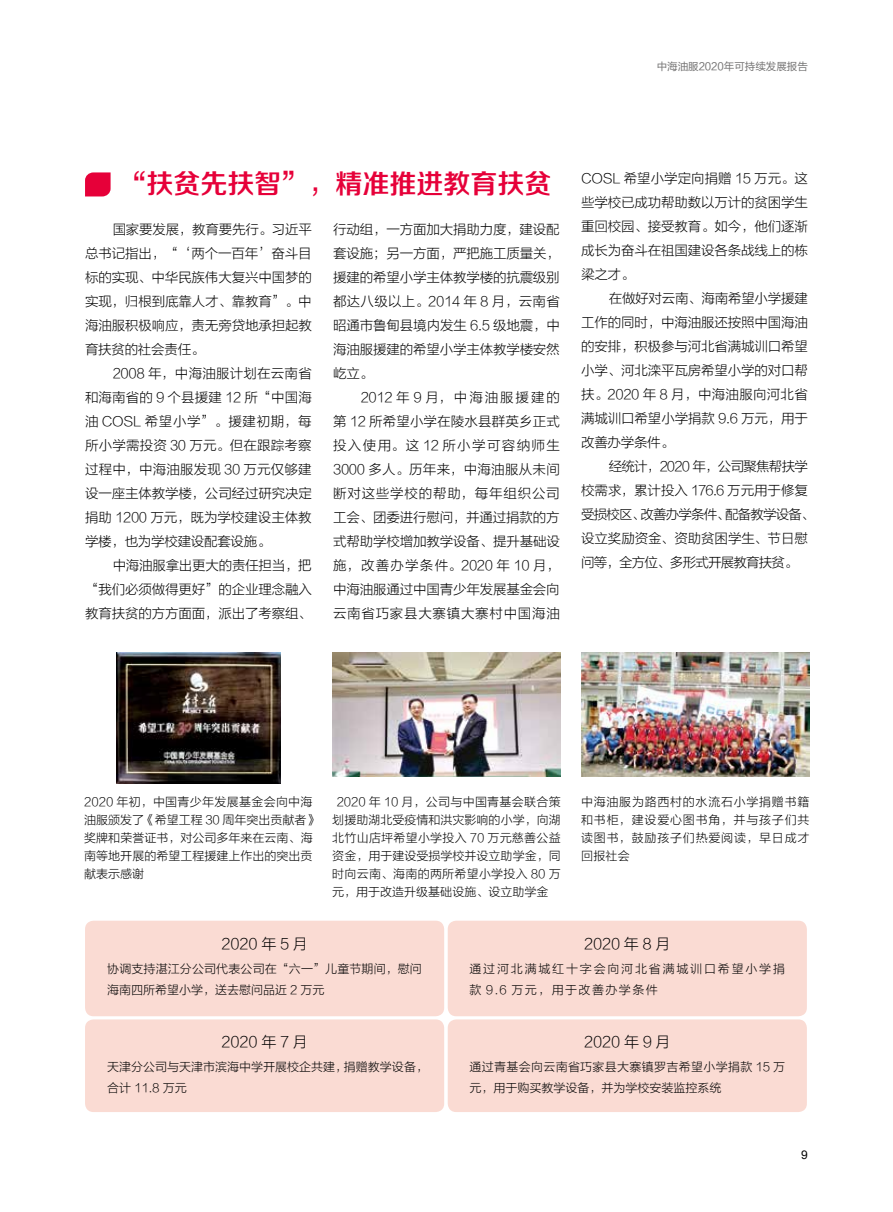
<style>
.page{position:relative;width:893px;height:1212px;background:#fff}
.page>*{position:absolute;margin:0;border:0;box-sizing:border-box;transform-origin:0 0}
.t1{font:27px "FZZZHONGJW GB1 0";color:#e60039}
.t2{font:15px "FZLTKHK GBK1 0";color:#000}
.t3{font:13.5px/24px "FZLTKHK GBK1 0";letter-spacing:-.01em;color:#000;text-align:justify}
.t4{font:13.5px/24px "FZLTKHK GBK1 0";letter-spacing:-.055em;color:#000}
.t5{font:12px/18px "FZLTKHK GBK1 0";letter-spacing:.01em;color:#000}
.t6{font:12px/21px "FZLTKHK GBK1 0";letter-spacing:.15em;color:#000}
.t7{font:12px "Arial";color:#000}
.t8{font:10.5px "FZLTHK GBK1 0";color:#727171}
</style>
<div class="page">
<svg style="left:85px;top:172px;width:26px;height:24px"></svg>
<img style="left:116px;top:653px;width:165px;height:130px">
<img style="left:332px;top:653px;width:229px;height:123px">
<img style="left:581px;top:653px;width:228px;height:123px">
<div style="left:85px;top:1019px;width:359px;height:93px;background:#fadbd3;border-radius:9px"></div>
<div style="left:448px;top:1019px;width:359px;height:93px;background:#fadbd3;border-radius:9px"></div>
<div style="left:85px;top:921px;width:359px;height:95px;background:#fadbd3;border-radius:9px"></div>
<div style="left:448px;top:921px;width:359px;height:95px;background:#fadbd3;border-radius:9px"></div>
<p class="t8" style="left:657px;top:60px;width:153px">中海油服2020年可持续发展报告</p>
<h1 class="t1" style="left:119px;top:168px;width:433px">“扶贫先扶智”，精准推进教育扶贫</h1>
<p class="t3" style="left:85px;top:217px;width:228px;text-indent:28px">国家要发展，教育要先行。习近平总书记指出，“‘两个一百年’奋斗目标的实现、中华民族伟大复兴中国梦的实现，归根到底靠人才、靠教育”。中海油服积极响应，责无旁贷地承担起教育扶贫的社会责任。</p>
<p class="t3" style="left:85px;top:361px;width:228px;text-indent:28px">2008 年，中海油服计划在云南省和海南省的 9 个县援建 12 所“中国海油 COSL 希望小学”。援建初期，每所小学需投资 30 万元。但在跟踪考察过程中，中海油服发现 30 万元仅够建设一座主体教学楼，公司经过研究决定捐助 1200 万元，既为学校建设主体教学楼，也为学校建设配套设施。</p>
<p class="t3" style="left:85px;top:553px;width:228px;text-indent:28px">中海油服拿出更大的责任担当，把“我们必须做得更好”的企业理念融入教育扶贫的方方面面，派出了考察组、</p>
<p class="t3" style="left:333px;top:217px;width:228px">行动组，一方面加大捐助力度，建设配套设施；另一方面，严把施工质量关，援建的希望小学主体教学楼的抗震级别都达八级以上。2014 年 8 月，云南省昭通市鲁甸县境内发生 6.5 级地震，中海油服援建的希望小学主体教学楼安然屹立。</p>
<p class="t3" style="left:333px;top:385px;width:228px;text-indent:28px">2012 年 9 月，中海油服援建的第 12 所希望小学在陵水县群英乡正式投入使用。这 12 所小学可容纳师生3000 多人。历年来，中海油服从未间断对这些学校的帮助，每年组织公司工会、团委进行慰问，并通过捐款的方式帮助学校增加教学设备、提升基础设施，改善办学条件。2020 年 10 月，中海油服通过中国青少年发展基金会向云南省巧家县大寨镇大寨村中国海油</p>
<p class="t3" style="left:581px;top:166px;width:228px">COSL 希望小学定向捐赠 15 万元。这些学校已成功帮助数以万计的贫困学生重回校园、接受教育。如今，他们逐渐成长为奋斗在祖国建设各条战线上的栋梁之才。</p>
<p class="t3" style="left:581px;top:286px;width:228px;text-indent:28px">在做好对云南、海南希望小学援建工作的同时，中海油服还按照中国海油的安排，积极参与河北省满城训口希望小学、河北滦平瓦房希望小学的对口帮扶。2020 年 8 月，中海油服向河北省满城训口希望小学捐款 9.6 万元，用于改善办学条件。</p>
<p class="t4" style="left:581px;top:454px;width:235px;text-indent:28px">经统计，2020 年，公司聚焦帮扶学校需求，累计投入 176.6 万元用于修复受损校区、改善办学条件、配备教学设备、设立奖励资金、资助贫困学生、节日慰问等，全方位、多形式开展教育扶贫。</p>
<p class="t5" style="left:84px;top:793px;width:236px">2020 年初，中国青少年发展基金会向中海油服颁发了《希望工程 30 周年突出贡献者》奖牌和荣誉证书，对公司多年来在云南、海南等地开展的希望工程援建上作出的突出贡献表示感谢</p>
<p class="t5" style="left:332px;top:793px;width:230px;text-align:justify;text-indent:4px">2020 年 10 月，公司与中国青基会联合策划援助湖北受疫情和洪灾影响的小学，向湖北竹山店坪希望小学投入 70 万元慈善公益资金，用于建设受损学校并设立助学金，同时向云南、海南的两所希望小学投入 80 万元，用于改造升级基础设施、设立助学金</p>
<p class="t5" style="left:581px;top:793px;width:230px;text-align:justify">中海油服为路西村的水流石小学捐赠书籍和书柜，建设爱心图书角，并与孩子们共读图书，鼓励孩子们热爱阅读，早日成才回报社会</p>
<p class="t2" style="left:221px;top:935px;width:88px">2020 年 5 月</p>
<p class="t2" style="left:584px;top:935px;width:88px">2020 年 8 月</p>
<p class="t5" style="left:107px;top:959px;width:316px;line-height:21px">协调支持湛江分公司代表公司在“六一”儿童节期间，慰问海南四所希望小学，送去慰问品近 2 万元</p>
<p class="t6" style="left:469px;top:959px;width:317px">通过河北满城红十字会向河北省满城训口希望小学捐款 9.6 万元，用于改善办学条件</p>
<p class="t2" style="left:221px;top:1034px;width:88px">2020 年 7 月</p>
<p class="t2" style="left:584px;top:1034px;width:88px">2020 年 9 月</p>
<p class="t5" style="left:107px;top:1057px;width:322px;line-height:21px">天津分公司与天津市滨海中学开展校企共建，捐赠教学设备，合计 11.8 万元</p>
<p class="t5" style="left:469px;top:1057px;width:317px;line-height:21px">通过青基会向云南省巧家县大寨镇罗吉希望小学捐款 15 万元，用于购买教学设备，并为学校安装监控系统</p>
<p class="t7" style="left:801px;top:1146px;width:8px">9</p>
</div>
